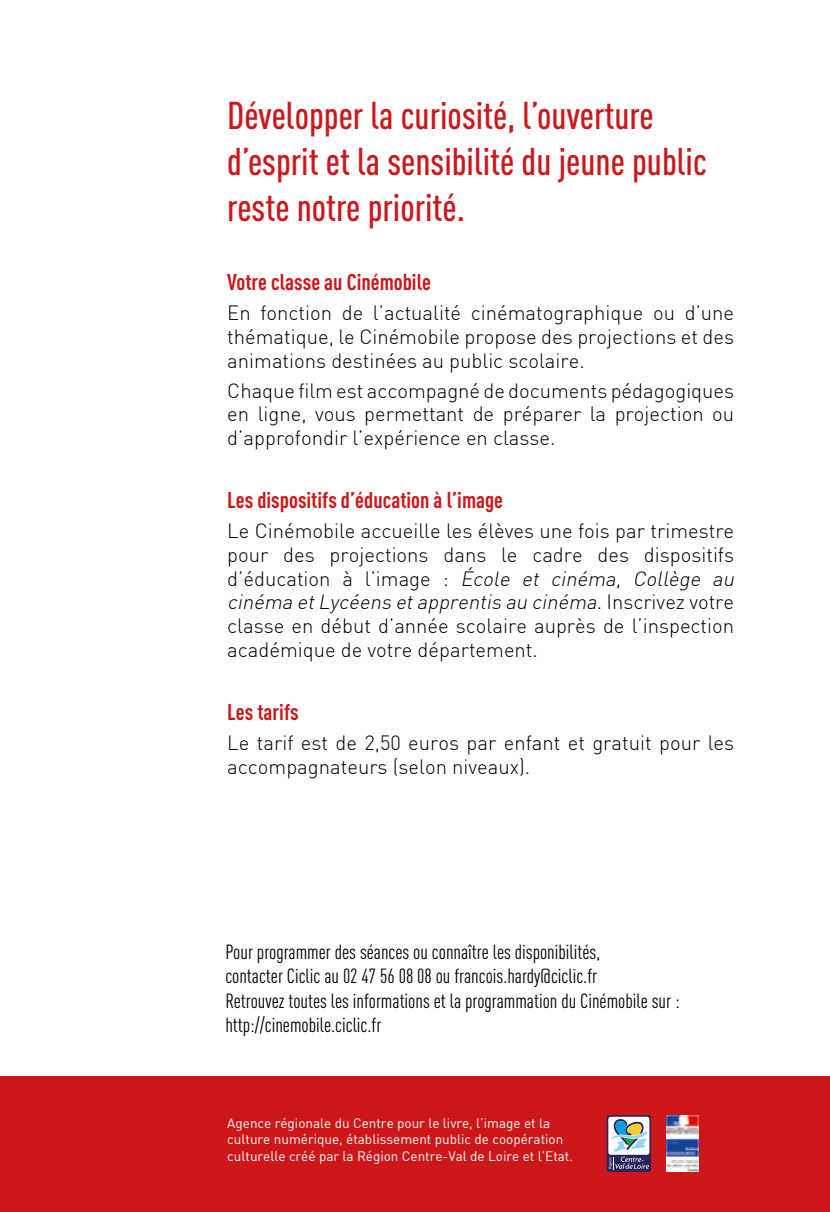
<style>
.page{position:relative;width:830px;height:1212px;background:#fff}
.page>*{position:absolute;margin:0;border:0;box-sizing:border-box;transform-origin:0 0}
.t1{font:500 38.25px/45.9px "DIN Cond";color:#cd171a}
.t2{font:700 22.5px "DIN Cond";color:#cd171a}
.t3{font:300 20.25px/23.6px "DIN";color:#000;text-align:justify}
.t4{font:20.25px/24.3px "DIN Cond";color:#000}
.t5{font:13.5px/16.2px "DIN";color:#fff}
.s1{font-style:italic}
</style>
<div class="page">
<div style="left:0;top:1076px;width:829px;height:136px;background:#cd171a"></div>
<svg style="left:606px;top:1115px;width:44px;height:57px"></svg>
<div style="left:608px;top:1117px;width:41px;height:38px;background:#fff;border-radius:2px"></div>
<svg style="left:608px;top:1119px;width:40px;height:50px"></svg>
<svg style="left:697px;top:1115px;width:1px;height:57px"></svg>
<img style="left:666px;top:1115px;width:31px;height:57px">
<h1 class="t1" style="left:227px;top:92px;width:481px">Développer la curiosité, l’ouverture d’esprit et la sensibilité du jeune public reste notre priorité.</h1>
<p class="t2" style="left:227px;top:269px;width:205px">Votre classe au Cinémobile</p>
<p class="t3" style="left:227px;top:301px;width:508px">En fonction de l’actualité cinématographique ou d’une thématique, le Cinémobile propose des projections et des animations destinées au public scolaire.</p>
<p class="t3" style="left:227px;top:378px;width:508px">Chaque film est accompagné de documents pédagogiques en ligne, vous permettant de préparer la projection ou d’approfondir l’expérience en classe.</p>
<p class="t2" style="left:227px;top:487px;width:277px">Les dispositifs d’éducation à l’image</p>
<p class="t3" style="left:227px;top:519px;width:512px;text-align:left">Le Cinémobile accueille les élèves une fois par trimestre pour des projections dans le cadre des dispositifs d ’ é d u ca t i o n à l ’ i m a g e : <span class="s1">École et cinéma, Collège au cinéma etLycéens etapprentis au cinéma</span>. I n s c r i ve z vo t re classe en début d’année scolaire auprès de l’inspection académique de votre département.</p>
<p class="t2" style="left:227px;top:698px;width:73px">Les tarifs</p>
<p class="t3" style="left:227px;top:730px;width:508px">Le tarif est de 2,50 euros par enfant et gratuit pour les accompagnateurs (selon niveaux).</p>
<p class="t4" style="left:225px;top:939px;width:455px">Pour programmer des séances ou connaître les disponibilités,<br>contacter Ciclic au 02 47 56 08 08 ou francois.hardy@ciclic.fr<br>Retrouvez toutes les informations et la programmation du Cinémobile sur : http://cinemobile.ciclic.fr</p>
<p class="t5" style="left:227px;top:1115px;width:347px">Agence régionale du Centre pour le livre, l’image et la culture numérique, établissement public de coopération culturelle créé par la Région Centre-Val de Loire et l’Etat.</p>
</div>
